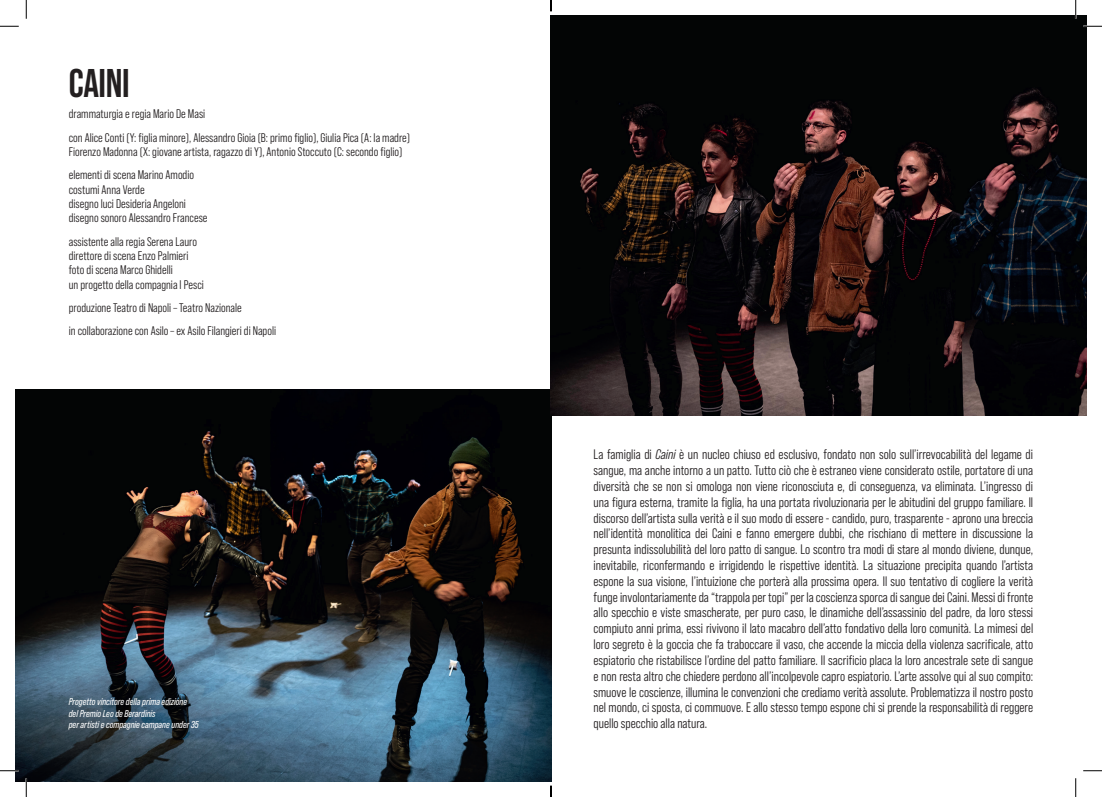
<style>
.page{position:relative;width:1102px;height:797px;background:#fff}
.page>*{position:absolute;margin:0;border:0;box-sizing:border-box;transform-origin:0 0}
.t1{font:700 40px "Bebas Neue Pro";letter-spacing:-.01em;color:#231f20}
.t2{font:13.75px/15.8px "Bebas Neue Pro Middle";color:#231f20;text-align:justify}
.t3{font:12.5px/14.4px "Bebas Neue Pro Middle";color:#231f20}
.t4{font:italic 10px/11.5px "Bebas Neue Pro";color:#fff}
.s1{font-style:italic}
</style>
<div class="page">
<img style="left:16px;top:389px;width:535px;height:392px">
<img style="left:551px;top:16px;width:535px;height:399px">
<svg style="left:0;top:25px;width:19px;height:2px"></svg>
<svg style="left:1083px;top:25px;width:18px;height:2px"></svg>
<svg style="left:0;top:770px;width:19px;height:1px"></svg>
<svg style="left:1083px;top:770px;width:18px;height:1px"></svg>
<svg style="left:25px;top:0;width:2px;height:19px"></svg>
<svg style="left:25px;top:778px;width:2px;height:19px"></svg>
<svg style="left:1074px;top:0;width:2px;height:19px"></svg>
<svg style="left:1075px;top:778px;width:1px;height:19px"></svg>
<svg style="left:550px;top:785px;width:1px;height:12px"></svg>
<h1 class="t1" style="left:69px;top:60px;width:62px">CAINI</h1>
<p class="t3" style="left:69px;top:102px;width:343px;line-height:23.2px">drammaturgia e regia Mario De Masi<br>con Alice Conti (Y: figlia minore), Alessandro Gioia (B: primo figlio), Giulia Pica (A: la madre)</p>
<p class="t3" style="left:69px;top:140px;width:335px;line-height:23.2px">Fiorenzo Madonna (X: giovane artista, ragazzo di Y), Antonio Stoccuto (C: secondo figlio) elementi di scena Marino Amodio</p>
<p class="t3" style="left:69px;top:182px;width:140px">costumi Anna Verde<br>disegno luci Desideria Angeloni disegno sonoro Alessandro Francese</p>
<p class="t3" style="left:69px;top:234px;width:136px">assistente alla regia Serena Lauro direttore di scena Enzo Palmieri foto di scena Marco Ghidelli<br>un progetto della compagnia I Pesci</p>
<p class="t3" style="left:69px;top:296px;width:209px;line-height:23.2px">produzione Teatro di Napoli – Teatro Nazionale<br>in collaborazione con Asilo – ex Asilo Filangieri di Napoli</p>
<p class="t4" style="left:69px;top:696px;width:131px">Progetto vincitore della prima edizione del Premio Leo de Berardinis<br>per artisti e compagnie campane under 35</p>
<p class="t2" style="left:593px;top:446px;width:441px">La famiglia di <span class="s1">Caini</span> è un nucleo chiuso ed esclusivo, fondato non solo sull’irrevocabilità del legame di sangue, ma anche intorno a un patto. Tutto ciò che è estraneo viene considerato ostile, portatore di una diversità che se non si omologa non viene riconosciuta e, di conseguenza, va eliminata. L’ingresso di una figura esterna, tramite la figlia, ha una portata rivoluzionaria per le abitudini del gruppo familiare. Il discorso dell’artista sulla verità e il suo modo di essere - candido, puro, trasparente - aprono una breccia nell’identità monolitica dei Caini e fanno emergere dubbi, che rischiano di mettere in discussione la presunta indissolubilità del loro patto di sangue. Lo scontro tra modi di stare al mondo diviene, dunque, inevitabile, riconfermando e irrigidendo le rispettive identità. La situazione precipita quando l’artista espone la sua visione, l’intuizione che porterà alla prossima opera. Il suo tentativo di cogliere la verità funge involontariamente da “trappola per topi” per la coscienza sporca di sangue dei Caini. Messi di fronte allo specchio e viste smascherate, per puro caso, le dinamiche dell’assassinio del padre, da loro stessi compiuto anni prima, essi rivivono il lato macabro dell’atto fondativo della loro comunità. La mimesi del loro segreto è la goccia che fa traboccare il vaso, che accende la miccia della violenza sacrificale, atto espiatorio che ristabilisce l’ordine del patto familiare. Il sacrificio placa la loro ancestrale sete di sangue e non resta altro che chiedere perdono all’incolpevole capro espiatorio. L’arte assolve qui al suo compito: smuove le coscienze, illumina le convenzioni che crediamo verità assolute. Problematizza il nostro posto nel mondo, ci sposta, ci commuove. E allo stesso tempo espone chi si prende la responsabilità di reggere quello specchio alla natura.</p>
</div>
